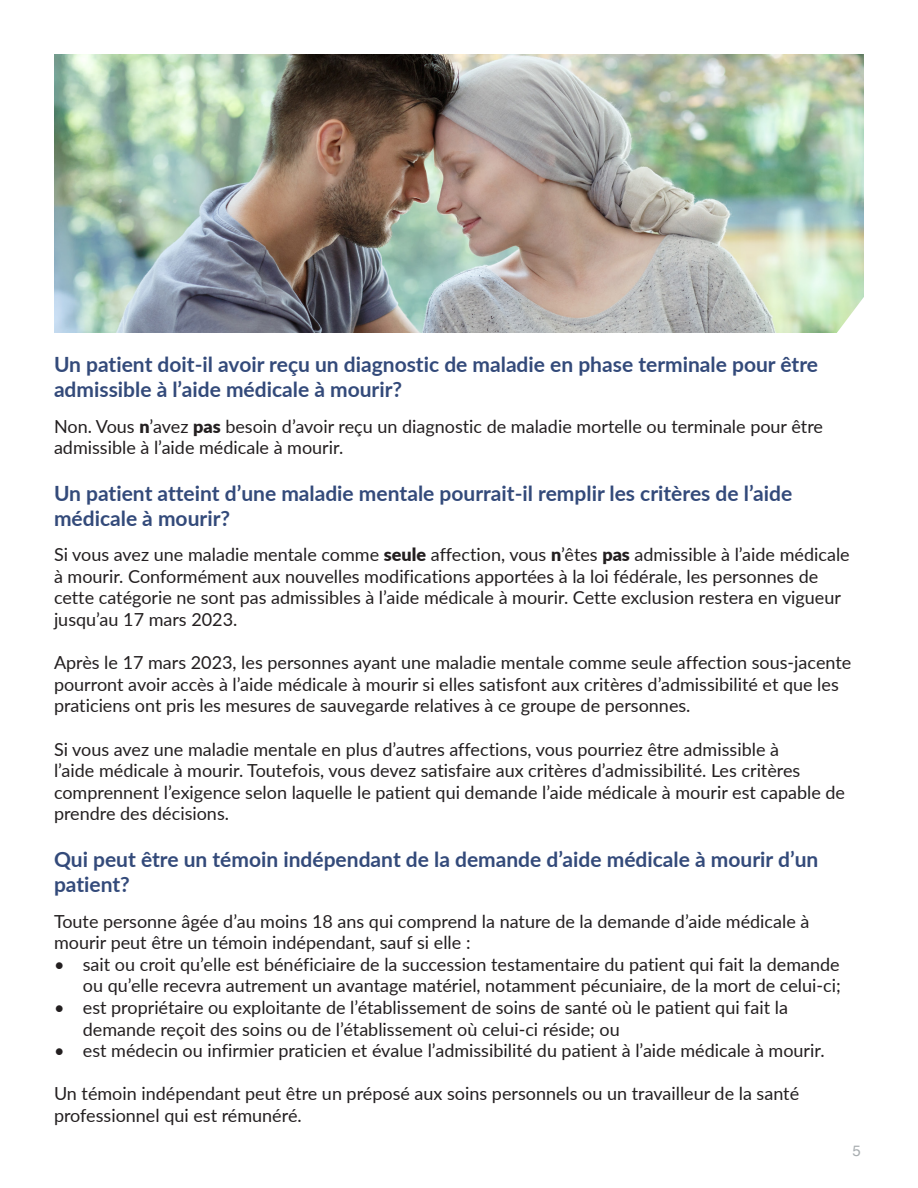
<style>
.page{position:relative;width:918px;height:1188px;background:#fff}
.page>*{position:absolute;margin:0;border:0;box-sizing:border-box;transform-origin:0 0}
.Sub_Header{font:700 21px/25.2px "Lato";color:#334a7a}
.t1{font:18px/21.6px "Lato";color:#231f20}
.t2{font:15px "Helvetica";color:#a8adb0}
.s1{font-weight:900}
</style>
<div class="page">
<img style="left:54px;top:54px;width:810px;height:279px">
<svg style="left:831px;top:285px;width:33px;height:48px"></svg>
<p class="Sub_Header" style="left:54px;top:351px;width:766px">Un patient doit-il avoir reçu un diagnostic de maladie en phase terminale pour être admissible à l’aide médicale à mourir?</p>
<p class="t1" style="left:54px;top:414px;width:771px">Non. Vous <span class="s1">n</span>’avez <span class="s1">pas</span> besoin d’avoir reçu un diagnostic de maladie mortelle ou terminale pour être admissible à l’aide médicale à mourir.</p>
<p class="Sub_Header" style="left:54px;top:480px;width:740px">Un patient atteint d’une maladie mentale pourrait-il remplir les critères de l’aide médicale à mourir?</p>
<p class="t1" style="left:54px;top:543px;width:797px">Si vous avez une maladie mentale comme <span class="s1">seule</span> affection, vous <span class="s1">n</span>’êtes <span class="s1">pas</span> admissible à l’aide médicale à mourir. Conformément aux nouvelles modifications apportées à la loi fédérale, les personnes de cette catégorie ne sont pas admissibles à l’aide médicale à mourir. Cette exclusion restera en vigueur jusqu’au 17 mars 2023.</p>
<p class="t1" style="left:54px;top:651px;width:799px">Après le 17 mars 2023, les personnes ayant une maladie mentale comme seule affection sous-jacente pourront avoir accès à l’aide médicale à mourir si elles satisfont aux critères d’admissibilité et que les praticiens ont pris les mesures de sauvegarde relatives à ce groupe de personnes.</p>
<p class="t1" style="left:54px;top:738px;width:793px">Si vous avez une maladie mentale en plus d’autres affections, vous pourriez être admissible à<br>l’aide médicale à mourir. Toutefois, vous devez satisfaire aux critères d’admissibilité. Les critères comprennent l’exigence selon laquelle le patient qui demande l’aide médicale à mourir est capable de prendre des décisions.</p>
<p class="Sub_Header" style="left:54px;top:846px;width:766px">Qui peut être un témoin indépendant de la demande d’aide médicale à mourir d’un patient?</p>
<p class="t1" style="left:54px;top:909px;width:757px">Toute personne âgée d’au moins 18 ans qui comprend la nature de la demande d’aide médicale à mourir peut être un témoin indépendant, sauf si elle :</p>
<p class="t1" style="left:54px;top:953px;width:788px;text-align:right">• sait ou croit qu’elle est bénéficiaire de la succession testamentaire du patient qui fait la demande ou qu’elle recevra autrement un avantage matériel, notamment pécuniaire, de la mort de celui-ci;</p>
<p class="t1" style="left:83px;top:996px;width:707px;text-indent:-29px">• est propriétaire ou exploitante de l’établissement de soins de santé où le patient qui fait la demande reçoit des soins ou de l’établissement où celui-ci réside; ou</p>
<p class="t1" style="left:54px;top:1039px;width:772px">• est médecin ou infirmier praticien et évalue l’admissibilité du patient à l’aide médicale à mourir.</p>
<p class="t1" style="left:54px;top:1082px;width:747px">Un témoin indépendant peut être un préposé aux soins personnels ou un travailleur de la santé professionnel qui est rémunéré.</p>
<p class="t2" style="left:852px;top:1139px;width:10px">5</p>
</div>
